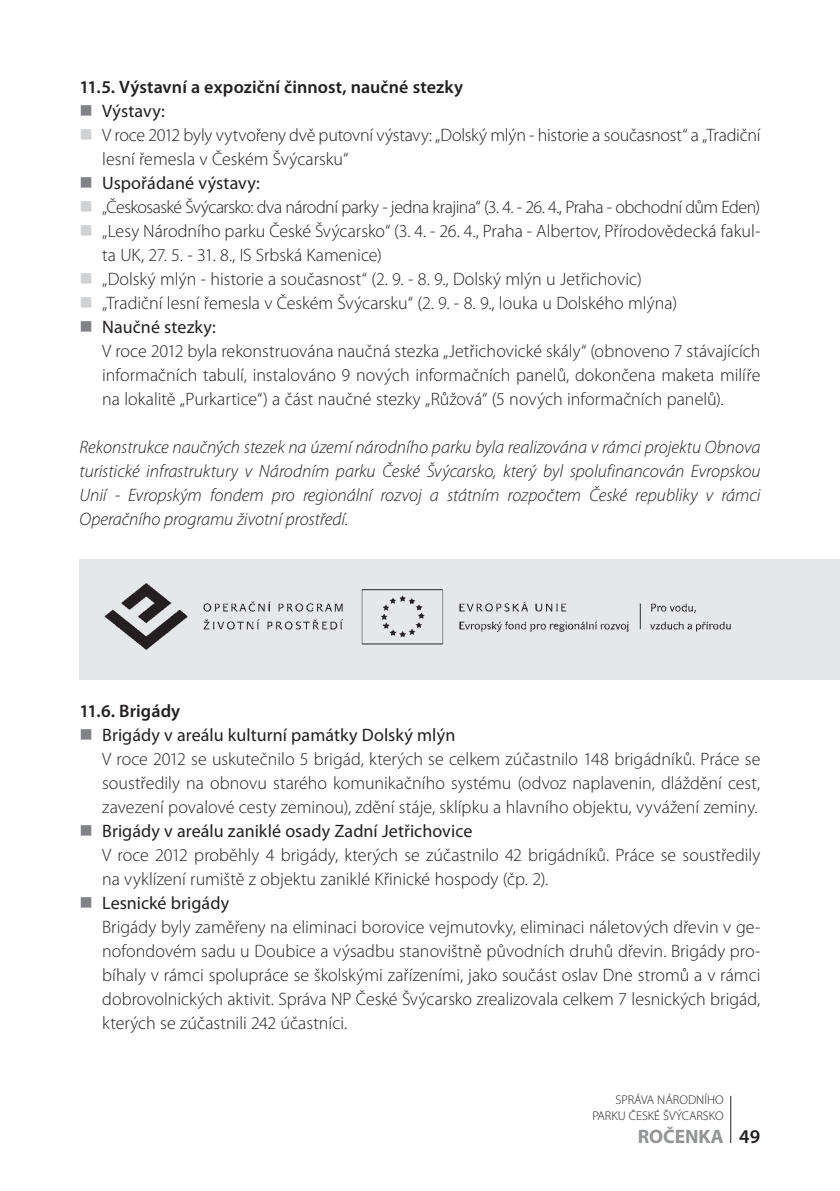
<style>
.page{position:relative;width:840px;height:1191px;background:#fff}
.page>*{position:absolute;margin:0;border:0;box-sizing:border-box;transform-origin:0 0}
.t1{font:700 19.4px "Myriad Pro";color:#939598}
.t2{font:300 18px/24px "Myriad Pro";color:#231f20}
.t3{font:italic 300 18px/24px "Myriad Pro";letter-spacing:-.005em;color:#231f20;text-align:justify}
.t4{font:300 18px "Myriad Pro";letter-spacing:-.03em;color:#231f20}
.t5{font:600 18px "Myriad Pro";letter-spacing:.005em;color:#231f20}
.t6{font:18px "Myriad Pro";letter-spacing:.005em;color:#231f20}
.t7{font:300 12.8px/15.2px "Myriad Pro";color:#231f20;text-align:right}
.s1{color:#808285}
.s2{color:#d1d2d4}
.s3{font-weight:400}
.s4{font-weight:600;color:#231f20}
</style>
<div class="page">
<hr style="left:730px;top:1095px;width:1px;height:47px;background:#231f20">
<div style="left:79px;top:559px;width:760px;height:120px;background:#e6e7e9"></div>
<img style="left:104px;top:583px;width:627px;height:67px">
<p class="t5" style="left:79px;top:75px;width:385px">11.5. Výstavní a expoziční činnost, naučné stezky</p>
<p class="t6" style="left:79px;top:100px;width:87px"><span class="s1">■</span> Výstavy:</p>
<p class="t2" style="left:102px;top:123px;width:659px;text-indent:-23px"><span class="s2">■</span> V roce 2012 byly vytvořeny dvě putovní výstavy: „Dolský mlýn - historie a současnost“ a „Tradiční lesní řemesla v Českém Švýcarsku“</p>
<p class="t6" style="left:79px;top:172px;width:182px"><span class="s1">■</span> Uspořádané výstavy:</p>
<p class="t4" style="left:79px;top:197px;width:681px"><span class="s2">■</span> „Českosaské Švýcarsko: dva národní parky - jedna krajina“ (3. 4. - 26. 4., Praha - obchodní dům Eden)</p>
<p class="t2" style="left:102px;top:219px;width:659px;text-indent:-23px"><span class="s2">■</span> „Lesy Národního parku České Švýcarsko“ (3. 4. - 26. 4., Praha - Albertov, Přírodovědecká fakul&shy;ta UK, 27. 5. - 31. 8., IS Srbská Kamenice)</p>
<p class="t2" style="left:79px;top:267px;width:563px"><span class="s2">■</span> „Dolský mlýn - historie a současnost“ (2. 9. - 8. 9., Dolský mlýn u Jetřichovic)</p>
<p class="t2" style="left:79px;top:291px;width:599px"><span class="s2">■</span> „Tradiční lesní řemesla v Českém Švýcarsku“ (2. 9. - 8. 9., louka u Dolského mlýna)</p>
<p class="t2" style="left:102px;top:315px;width:659px;text-indent:-23px"><span class="s1">■</span> <span class="s3">Naučné stezky:<br></span>V roce 2012 byla rekonstruována naučná stezka „Jetřichovické skály“ (obnoveno 7 stávajících informačních tabulí, instalováno 9 nových informačních panelů, dokončena maketa milíře na lokalitě „Purkartice“) a část naučné stezky „Růžová“ (5 nových informačních panelů).</p>
<p class="t3" style="left:79px;top:435px;width:682px">Rekonstrukce naučných stezek na území národního parku byla realizována v rámci projektu Obnova turistické infrastruktury v Národním parku České Švýcarsko, který byl spolufinancován Evropskou Unií - Evropským fondem pro regionální rozvoj a státním rozpočtem České republiky v rámci Operačního programu životní prostředí.</p>
<p class="t5" style="left:79px;top:699px;width:102px">11.6. Brigády</p>
<p class="t2" style="left:102px;top:723px;width:659px;text-indent:-23px"><span class="s1">■</span> <span class="s3">Brigády v areálu kulturní památky Dolský mlýn<br></span>V roce 2012 se uskutečnilo 5 brigád, kterých se celkem zúčastnilo 148 brigádníků. Práce se soustředily na obnovu starého komunikačního systému (odvoz naplavenin, dláždění cest, zavezení povalové cesty zeminou), zdění stáje, sklípku a hlavního objektu, vyvážení zeminy.</p>
<p class="t2" style="left:102px;top:819px;width:659px;text-indent:-23px"><span class="s1">■</span> <span class="s3">Brigády v areálu zaniklé osady Zadní Jetřichovice<br></span>V roce 2012 proběhly 4 brigády, kterých se zúčastnilo 42 brigádníků. Práce se soustředily na vyklízení rumiště z objektu zaniklé Křinické hospody (čp. 2).</p>
<p class="t2" style="left:102px;top:891px;width:659px;text-indent:-23px"><span class="s1">■</span> <span class="s3">Lesnické brigády<br></span>Brigády byly zaměřeny na eliminaci borovice vejmutovky, eliminaci náletových dřevin v ge&shy;nofondovém sadu u Doubice a výsadbu stanovištně původních druhů dřevin. Brigády pro&shy;bíhaly v rámci spolupráce se školskými zařízeními, jako součást oslav Dne stromů a v rámci dobrovolnických aktivit. Správa NP České Švýcarsko zrealizovala celkem 7 lesnických brigád, kterých se zúčastnili 242 účastníci.</p>
<p class="t7" style="left:592px;top:1092px;width:133px">SPRÁVA NÁRODNÍHO<br>PARKU ČESKÉ ŠVÝCARSKO</p>
<p class="t1" style="left:637px;top:1123px;width:124px">ROČENKA <span class="s4">49</span></p>
</div>
